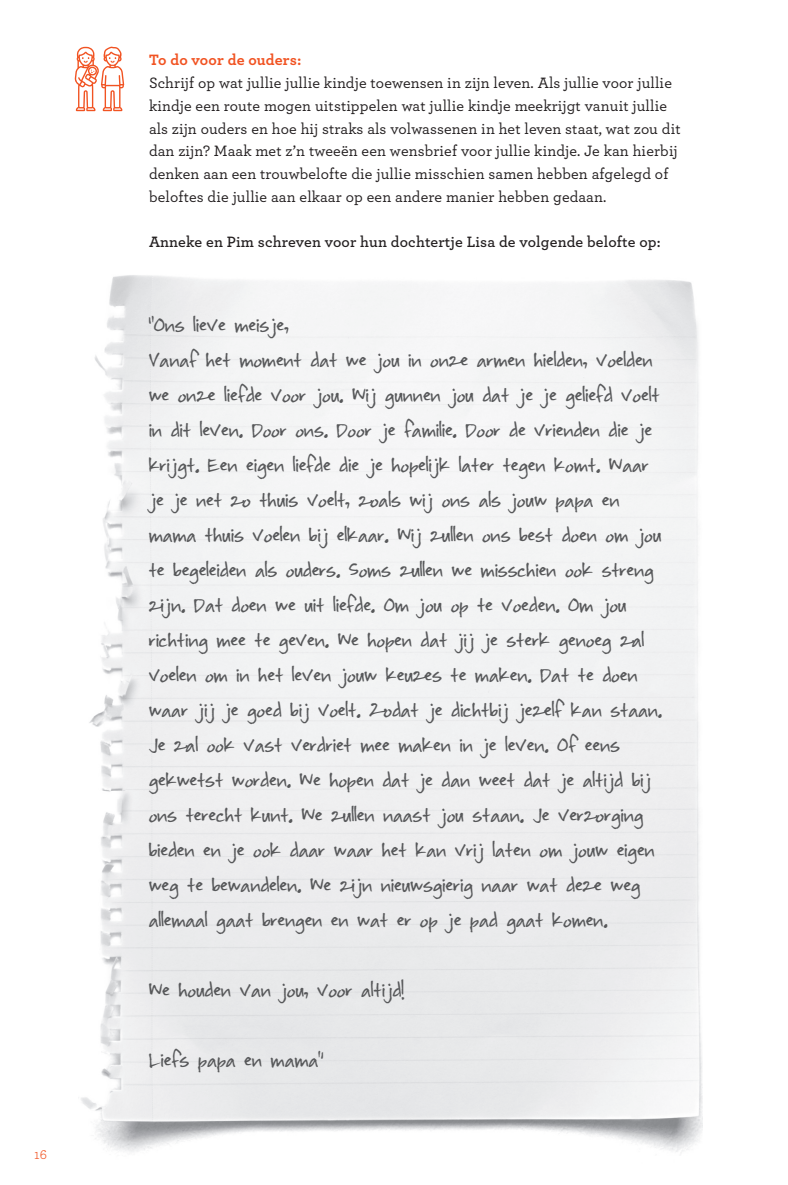
<style>
.page{position:relative;width:788px;height:1185px;background:#fff}
.page>*{position:absolute;margin:0;border:0;box-sizing:border-box;transform-origin:0 0}
.t1{font:17.5px/35px "Pea Kristin A";letter-spacing:.01em;color:#57585a}
.t2{font:500 15.75px/22.8px "Archer";letter-spacing:.01em;color:#231f20}
.t3{font:600 15.75px "Archer";letter-spacing:.01em;color:#231f20}
.t4{font:700 15.75px "Archer";letter-spacing:.01em;color:#f15322}
.t5{font:14px "Archer";color:#f15322}
</style>
<div class="page">
<svg style="left:75px;top:47px;width:49px;height:64px"></svg>
<p class="t5" style="left:34px;top:1144px;width:14px">16</p>
<p class="t4" style="left:149px;top:48px;width:154px">To do voor de ouders:</p>
<p class="t2" style="left:149px;top:71px;width:533px">Schrijf op wat jullie jullie kindje toewensen in zijn leven. Als jullie voor jullie kindje een route mogen uitstippelen wat jullie kindje meekrijgt vanuit jullie als zijn ouders en hoe hij straks als volwassenen in het leven staat, wat zou dit dan zijn? Maak met z’n tweeën een wensbrief voor jullie kindje. Je kan hierbij denken aan een trouwbelofte die jullie misschien samen hebben afgelegd of beloftes die jullie aan elkaar op een andere manier hebben gedaan.</p>
<p class="t3" style="left:149px;top:230px;width:513px">Anneke en Pim schreven voor hun dochtertje Lisa de volgende belofte op:</p>
<p class="t1" style="left:149px;top:307px;width:515px">“Ons lieve meisje,<br>Vanaf het moment dat we jou in onze armen hielden, voelden we onze liefde voor jou. Wij gunnen jou dat je je geliefd voelt in dit leven. Door ons. Door je familie. Door de vrienden die je krijgt. Een eigen liefde die je hopelijk later tegen komt. Waar je je net zo thuis voelt, zoals wij ons als jouw papa en mama thuis voelen bij elkaar. Wij zullen ons best doen om jou te begeleiden als ouders. Soms zullen we misschien ook streng zijn. Dat doen we uit liefde. Om jou op te voeden. Om jou richting mee te geven. We hopen dat jij je sterk genoeg zal voelen om in het leven jouw keuzes te maken. Dat te doen waar jij je goed bij voelt. Zodat je dichtbij jezelf kan staan.<br>Je zal ook vast verdriet mee maken in je leven. Of eens gekwetst worden. We hopen dat je dan weet dat je altijd bij ons terecht kunt. We zullen naast jou staan. Je verzorging bieden en je ook daar waar het kan vrij laten om jouw eigen weg te bewandelen. We zijn nieuwsgierig naar wat deze weg allemaal gaat brengen en wat er op je pad gaat komen.</p>
<p class="t1" style="left:149px;top:972px;width:257px">We houden van jou, voor altijd!</p>
<p class="t1" style="left:149px;top:1042px;width:176px">Liefs papa en mama”</p>
</div>
